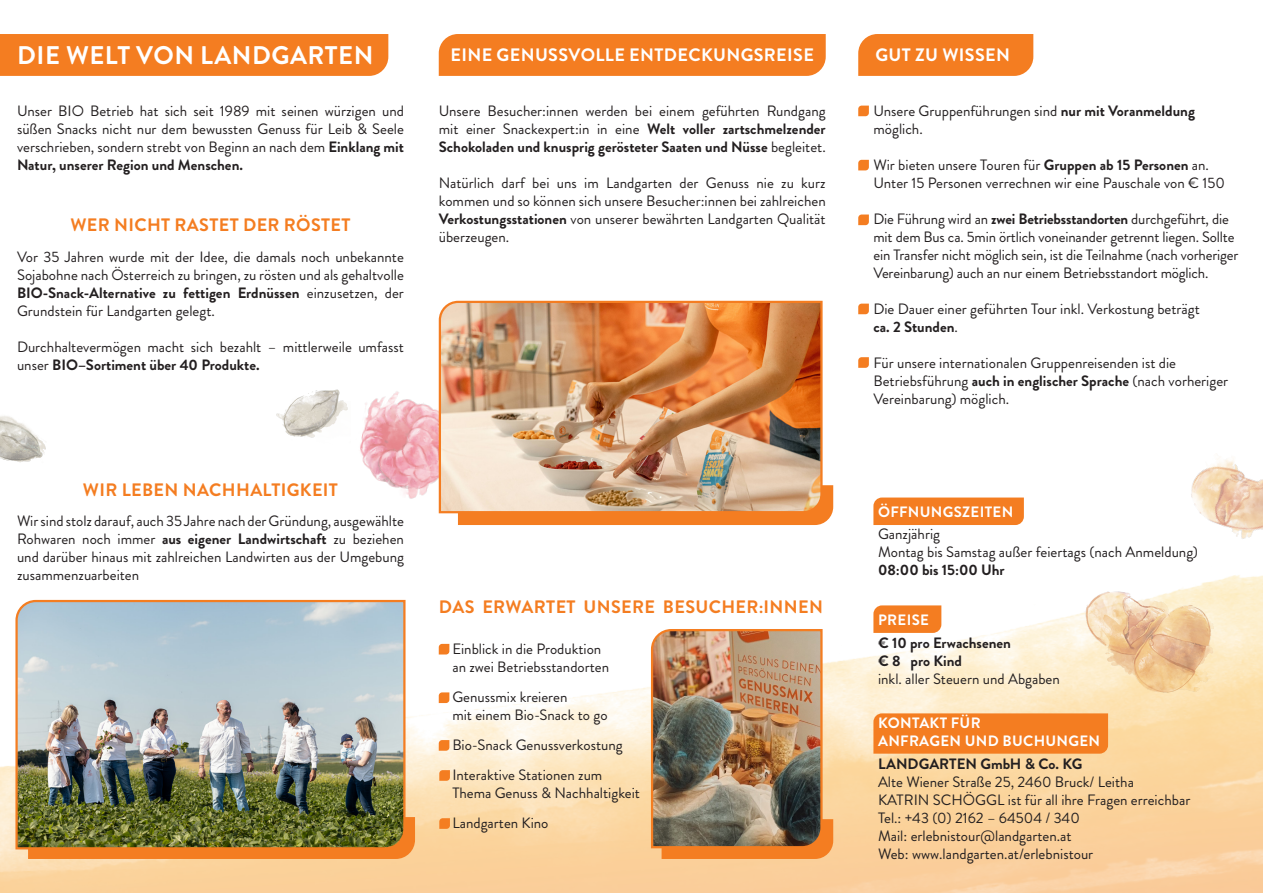
<style>
.page{position:relative;width:1263px;height:893px;background:#fff}
.page>*{position:absolute;margin:0;border:0;box-sizing:border-box;transform-origin:0 0}
.t1{font:700 25.5px "Brandon Grotesque";letter-spacing:.02em;color:#fff}
.t2{font:700 18px "Brandon Grotesque";letter-spacing:.02em;color:#f47d21}
.t3{font:700 18px "Brandon Grotesque";letter-spacing:.02em;color:#fff}
.t4{font:15px/18px "Brandon Grotesque";color:#231f20}
.t5{font:700 15px/18px "Brandon Grotesque";color:#231f20}
.t6{font:700 15px/18px "Brandon Grotesque";letter-spacing:.02em;color:#fff}
.s1{font-weight:700}
</style>
<div class="page">
<img style="left:360px;top:391px;width:78px;height:108px">
<div style="left:0;top:34px;width:388px;height:42px;background:#f47d21"></div>
<div style="left:439px;top:34px;width:387px;height:42px;background:#f47d21"></div>
<div style="left:858px;top:34px;width:175px;height:42px;background:#f47d21"></div>
<div style="left:28px;top:817px;width:387px;height:42px;background:#f47d21"></div>
<svg style="left:858px;top:106px;width:11px;height:10px"></svg>
<svg style="left:858px;top:160px;width:11px;height:10px"></svg>
<svg style="left:858px;top:215px;width:11px;height:10px"></svg>
<svg style="left:858px;top:304px;width:11px;height:10px"></svg>
<svg style="left:858px;top:357px;width:11px;height:11px"></svg>
<img style="left:14px;top:599px;width:393px;height:252px">
<div style="left:458px;top:485px;width:375px;height:40px;background:#f47d21"></div>
<img style="left:438px;top:300px;width:386px;height:214px">
<div style="left:873px;top:497px;width:151px;height:28px;background:#f47d21"></div>
<div style="left:873px;top:713px;width:235px;height:41px;background:#f47d21"></div>
<svg style="left:873px;top:605px;width:68px;height:28px"></svg>
<svg style="left:439px;top:644px;width:10px;height:10px"></svg>
<svg style="left:439px;top:692px;width:10px;height:11px"></svg>
<svg style="left:439px;top:740px;width:10px;height:11px"></svg>
<svg style="left:439px;top:770px;width:11px;height:11px"></svg>
<svg style="left:439px;top:818px;width:11px;height:11px"></svg>
<img style="left:650px;top:629px;width:183px;height:230px">
<img style="left:1080px;top:587px;width:137px;height:110px">
<img style="left:1191px;top:459px;width:72px;height:80px">
<img style="left:276px;top:389px;width:72px;height:49px">
<img style="left:0;top:416px;width:46px;height:46px">
<h1 class="t1" style="left:17px;top:37px;width:358px">DIE WELT VON LANDGARTEN</h1>
<p class="t4" style="left:17px;top:102px;width:388px;text-align:justify">Unser BIO Betrieb hat sich seit 1989 mit seinen würzigen und süßen Snacks nicht nur dem bewussten Genuss für Leib &amp; Seele verschrieben, sondern strebt von Beginn an nach dem <span class="s1">Einklang mit Natur, unserer Region und Menschen.</span></p>
<p class="t2" style="left:70px;top:212px;width:282px">WER NICHT RASTET DER RÖSTET</p>
<p class="t4" style="left:17px;top:248px;width:388px;text-align:justify">Vor 35 Jahren wurde mit der Idee, die damals noch unbekannte Sojabohne nach Österreich zu bringen, zu rösten und als gehaltvolle <span class="s1">BIO-Snack-Alternative zu fettigen Erdnüssen</span> einzusetzen, der Grundstein für Landgarten gelegt.</p>
<p class="t4" style="left:17px;top:338px;width:388px">Durchhaltevermögen macht sich bezahlt – mittlerweile umfasst unser <span class="s1">BIO–Sortiment über 40 Produkte.</span></p>
<p class="t2" style="left:83px;top:477px;width:257px">WIR LEBEN NACHHALTIGKEIT</p>
<p class="t4" style="left:17px;top:512px;width:388px;text-align:justify">Wir sind stolz darauf, auch 35 Jahre nach der Gründung, ausgewählte Rohwaren noch immer <span class="s1">aus eigener Landwirtschaft</span> zu beziehen und darüber hinaus mit zahlreichen Landwirten aus der Umgebung zusammenzuarbeiten</p>
<p class="t3" style="left:450px;top:42px;width:365px">EINE GENUSSVOLLE ENTDECKUNGSREISE</p>
<p class="t3" style="left:875px;top:42px;width:136px">GUT ZU WISSEN</p>
<p class="t4" style="left:439px;top:102px;width:388px;text-align:justify">Unsere Besucher:innen werden bei einem geführten Rundgang mit einer Snackexpert:in in eine <span class="s1">Welt voller zartschmelzender Schokoladen und knusprig gerösteter Saaten und Nüsse</span> begleitet.</p>
<p class="t4" style="left:439px;top:174px;width:388px;text-align:justify">Natürlich darf bei uns im Landgarten der Genuss nie zu kurz kommen und so können sich unsere Besucher:innen bei zahlreichen <span class="s1">Verkostungsstationen</span> von unserer bewährten Landgarten Qualität überzeugen.</p>
<p class="t2" style="left:439px;top:594px;width:386px">DAS ERWARTET UNSERE BESUCHER:INNEN</p>
<p class="t4" style="left:452px;top:640px;width:158px">Einblick in die Produktion an zwei Betriebsstandorten</p>
<p class="t4" style="left:452px;top:688px;width:157px">Genussmix kreieren<br>mit einem Bio-Snack to go</p>
<p class="t4" style="left:452px;top:730px;width:172px;line-height:30px">Bio-Snack Genussverkostung<br>Interaktive Stationen zum</p>
<p class="t4" style="left:452px;top:778px;width:189px;line-height:30px">Thema Genuss &amp; Nachhaltigkeit<br>Landgarten Kino</p>
<p class="t4" style="left:873px;top:102px;width:323px">Unsere Gruppenführungen sind <span class="s1">nur mit Voranmeldung </span>möglich.</p>
<p class="t4" style="left:873px;top:156px;width:353px">Wir bieten unsere Touren für <span class="s1">Gruppen ab 15 Personen</span> an.<br>Unter 15 Personen verrechnen wir eine Pauschale von € 150</p>
<p class="t4" style="left:873px;top:210px;width:366px">Die Führung wird an <span class="s1">zwei Betriebsstandorten</span> durchgeführt, die mit dem Bus ca. 5min örtlich voneinander getrennt liegen. Sollte ein Transfer nicht möglich sein, ist die Teilnahme (nach vorheriger Vereinbarung) auch an nur einem Betriebsstandort möglich.</p>
<p class="t4" style="left:873px;top:300px;width:328px">Die Dauer einer geführten Tour inkl. Verkostung beträgt <span class="s1">ca. 2 Stunden</span>.</p>
<p class="t4" style="left:873px;top:354px;width:356px">Für unsere internationalen Gruppenreisenden ist die<br>Betriebsführung <span class="s1">auch in englischer Sprache</span> (nach vorheriger<br>Vereinbarung) möglich.</p>
<p class="t6" style="left:878px;top:503px;width:137px">ÖFFNUNGSZEITEN</p>
<p class="t4" style="left:878px;top:525px;width:322px">Ganzjährig<br>Montag bis Samstag außer feiertags (nach Anmeldung)</p>
<p class="t5" style="left:878px;top:561px;width:128px">08:00 bis 15:00 Uhr</p>
<p class="t6" style="left:878px;top:611px;width:52px">PREISE</p>
<p class="t5" style="left:878px;top:634px;width:134px">€ 10 pro Erwachsenen € 8 pro Kind</p>
<p class="t4" style="left:878px;top:670px;width:183px">inkl. aller Steuern und Abgaben</p>
<p class="t6" style="left:878px;top:714px;width:224px">KONTAKT FÜR<br>ANFRAGEN UND BUCHUNGEN</p>
<p class="t5" style="left:878px;top:755px;width:206px">LANDGARTEN GmbH &amp; Co. KG</p>
<p class="t4" style="left:878px;top:773px;width:314px">Alte Wiener Straße 25, 2460 Bruck/ Leitha<br>KATRIN SCHÖGGL ist für all ihre Fragen erreichbar Tel.: +43 (0) 2162 – 64504 / 340<br>Mail: erlebnistour@landgarten.at<br>Web: www.landgarten.at/erlebnistour</p>
</div>
